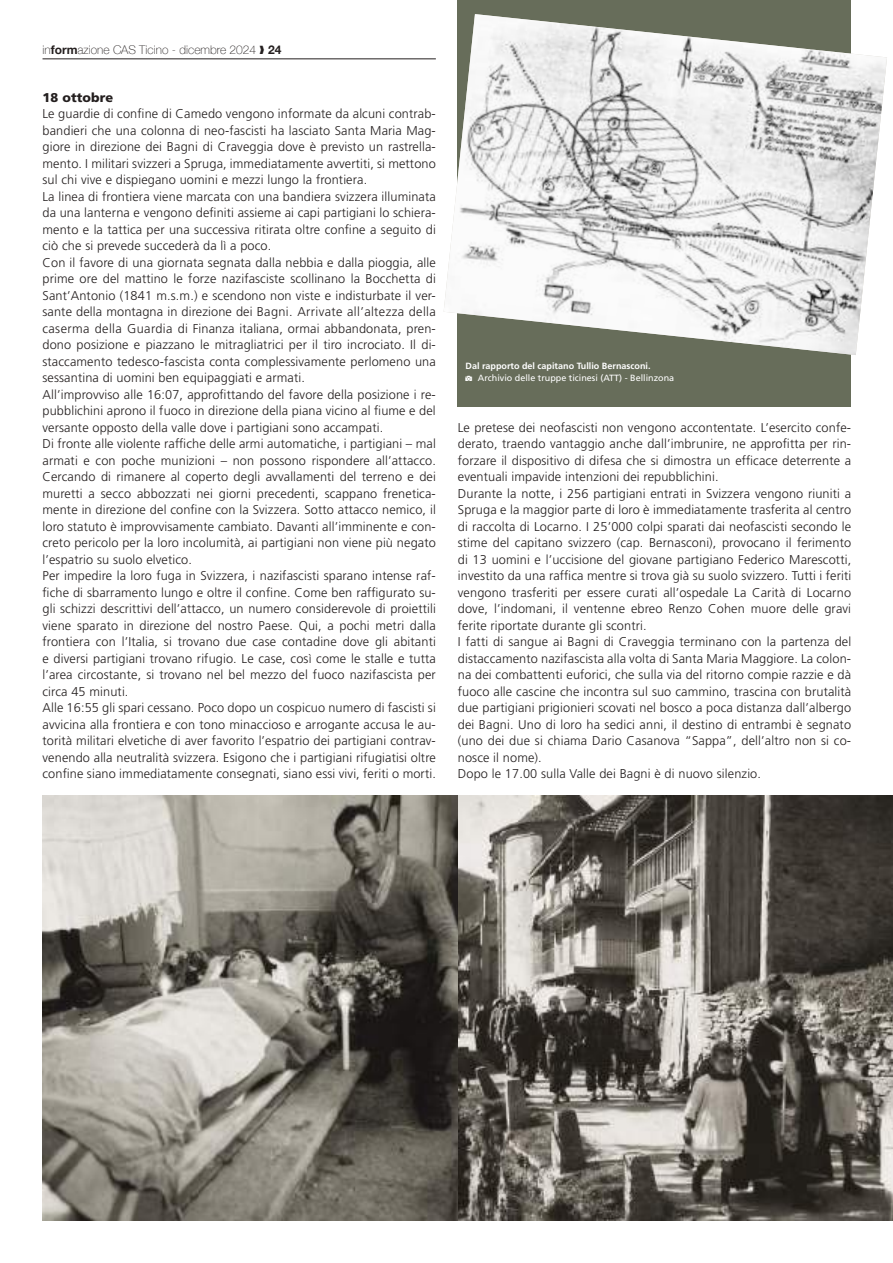
<style>
.page{position:relative;width:893px;height:1263px;background:#fff}
.page>*{position:absolute;margin:0;border:0;box-sizing:border-box;transform-origin:0 0}
.t1{font:300 12.75px/16.5px "Frutiger LT Std";letter-spacing:.01em;color:#241f1f}
.t2{font:900 12.75px "Frutiger LT Std";letter-spacing:.01em;color:#241f1f}
.t3{font:100 12px "Helvetica Neue";color:#241f1f}
.t4{font:9px/12px "Frutiger LT Std";color:#fff}
.s1{font-weight:700}
.s2{font-family:"Software Kit 7"}
</style>
<div class="page">
<div style="left:457px;top:0;width:393px;height:407px;background:#676d5a"></div>
<hr style="left:43px;top:58px;width:393px;height:1px;background:#241f1f">
<img style="left:458px;top:795px;width:435px;height:425px">
<img style="left:43px;top:795px;width:415px;height:425px">
<img style="left:444px;top:14px;width:443px;height:341px">
<p class="t3" style="left:43px;top:41px;width:241px">in<span class="s1">form</span>azione CAS Ticino - dicembre 2024 ❱ <span class="s1">24</span></p>
<p class="t2" style="left:43px;top:89px;width:72px">18 ottobre</p>
<p class="t1" style="left:43px;top:106px;width:395px">Le guardie di confine di Camedo vengono informate da alcuni contrab&shy;bandieri che una colonna di neo-fascisti ha lasciato Santa Maria Mag&shy;giore in direzione dei Bagni di Craveggia dove è previsto un rastrella&shy;mento. I militari svizzeri a Spruga, immediatamente avvertiti, si mettono sul chi vive e dispiegano uomini e mezzi lungo la frontiera.<br>La linea di frontiera viene marcata con una bandiera svizzera illuminata da una lanterna e vengono definiti assieme ai capi partigiani lo schiera&shy;mento e la tattica per una successiva ritirata oltre confine a seguito di ciò che si prevede succederà da lì a poco.<br>Con il favore di una giornata segnata dalla nebbia e dalla pioggia, alle prime ore del mattino le forze nazifasciste scollinano la Bocchetta di Sant’Antonio (1841 m.s.m.) e scendono non viste e indisturbate il ver&shy;sante della montagna in direzione dei Bagni. Arrivate all’altezza della caserma della Guardia di Finanza italiana, ormai abbandonata, pren&shy;dono posizione e piazzano le mitragliatrici per il tiro incrociato. Il di&shy;staccamento tedesco-fascista conta complessivamente perlomeno una sessantina di uomini ben equipaggiati e armati.<br>All’improvviso alle 16:07, approfittando del favore della posizione i re&shy;pubblichini aprono il fuoco in direzione della piana vicino al fiume e del versante opposto della valle dove i partigiani sono accampati.<br>Di fronte alle violente raffiche delle armi automatiche, i partigiani – mal armati e con poche munizioni – non possono rispondere all’attacco.<br>Cercando di rimanere al coperto degli avvallamenti del terreno e dei muretti a secco abbozzati nei giorni precedenti, scappano frenetica&shy;mente in direzione del confine con la Svizzera. Sotto attacco nemico, il loro statuto è improvvisamente cambiato. Davanti all’imminente e con&shy;creto pericolo per la loro incolumità, ai partigiani non viene più negato l’espatrio su suolo elvetico.<br>Per impedire la loro fuga in Svizzera, i nazifascisti sparano intense raf&shy;fiche di sbarramento lungo e oltre il confine. Come ben raffigurato su&shy;gli schizzi descrittivi dell’attacco, un numero considerevole di proiettili viene sparato in direzione del nostro Paese. Qui, a pochi metri dalla frontiera con l’Italia, si trovano due case contadine dove gli abitanti e diversi partigiani trovano rifugio. Le case, così come le stalle e tutta l’area circostante, si trovano nel bel mezzo del fuoco nazifascista per circa 45 minuti.<br>Alle 16:55 gli spari cessano. Poco dopo un cospicuo numero di fascisti si avvicina alla frontiera e con tono minaccioso e arrogante accusa le au&shy;torità militari elvetiche di aver favorito l’espatrio dei partigiani contrav&shy;venendo alla neutralità svizzera. Esigono che i partigiani rifugiatisi oltre confine siano immediatamente consegnati, siano essi vivi, feriti o morti.</p>
<p class="t4" style="left:466px;top:360px;width:210px"><span class="s1">Dal rapporto del capitano Tullio Bernasconi.<br></span><span class="s2">I</span> Archivio delle truppe ticinesi (ATT) - Bellinzona</p>
<p class="t1" style="left:458px;top:419px;width:395px">Le pretese dei neofascisti non vengono accontentate. L’esercito confe&shy;derato, traendo vantaggio anche dall’imbrunire, ne approfitta per rin&shy;forzare il dispositivo di difesa che si dimostra un efficace deterrente a eventuali impavide intenzioni dei repubblichini.<br>Durante la notte, i 256 partigiani entrati in Svizzera vengono riuniti a Spruga e la maggior parte di loro è immediatamente trasferita al centro di raccolta di Locarno. I 25’000 colpi sparati dai neofascisti secondo le stime del capitano svizzero (cap. Bernasconi), provocano il ferimento di 13 uomini e l’uccisione del giovane partigiano Federico Marescotti, investito da una raffica mentre si trova già su suolo svizzero. Tutti i feriti vengono trasferiti per essere curati all’ospedale La Carità di Locarno dove, l’indomani, il ventenne ebreo Renzo Cohen muore delle gravi ferite riportate durante gli scontri.<br>I fatti di sangue ai Bagni di Craveggia terminano con la partenza del distaccamento nazifascista alla volta di Santa Maria Maggiore. La colon&shy;na dei combattenti euforici, che sulla via del ritorno compie razzie e dà fuoco alle cascine che incontra sul suo cammino, trascina con brutalità due partigiani prigionieri scovati nel bosco a poca distanza dall’albergo dei Bagni. Uno di loro ha sedici anni, il destino di entrambi è segnato (uno dei due si chiama Dario Casanova “Sappa”, dell’altro non si co&shy;nosce il nome).<br>Dopo le 17.00 sulla Valle dei Bagni è di nuovo silenzio.</p>
</div>
